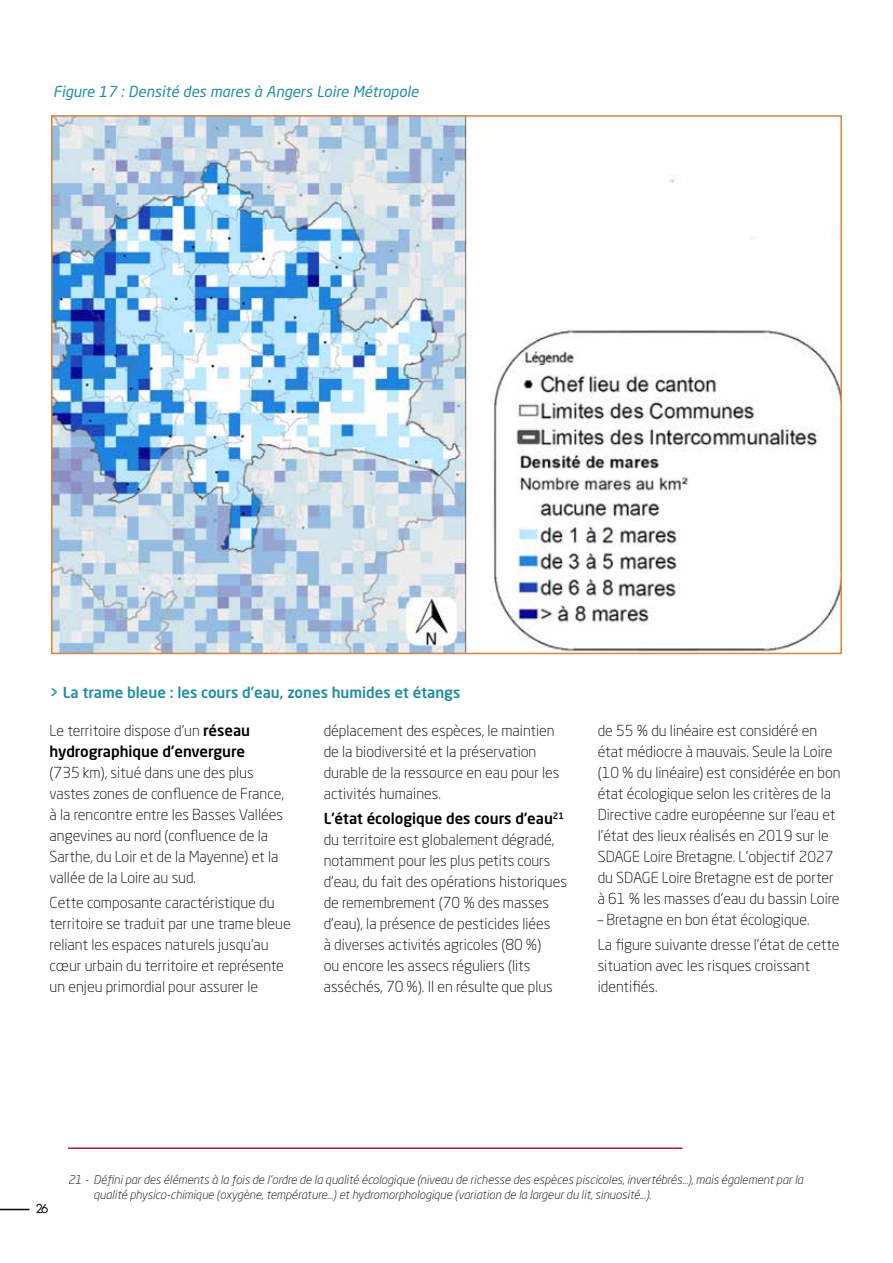
<style>
.page{position:relative;width:893px;height:1263px;background:#fff}
.page>*{position:absolute;margin:0;border:0;box-sizing:border-box;transform-origin:0 0}
.t1{font:300 15px/21px "Neo Sans Std";color:#000}
.t2{font:500 15px/21px "Neo Sans Std";color:#000}
.t3{font:500 15px "Neo Sans Std";color:#228ea4}
.t4{font:italic 15px "Neo Sans Std";color:#228ea4}
.t5{font:italic 300 12px/15px "Neo Sans Std";color:#000}
.t6{font:12px "Futura Std";color:#000}
.s1{font-weight:300}
.s2{font-weight:500}
</style>
<div class="page">
<svg style="left:0;top:1209px;width:29px;height:1px"></svg>
<img style="left:54px;top:118px;width:785px;height:533px">
<hr style="left:68px;top:1147px;width:614px;height:2px;background:#a21a5b">
<p class="t4" style="left:53px;top:82px;width:367px">Figure 17 : Densité des mares à Angers Loire Métropole</p>
<p class="t3" style="left:50px;top:682px;width:412px">&gt; La trame bleue : les cours d’eau, zones humides et étangs</p>
<p class="t2" style="left:50px;top:719px;width:202px"><span class="s1">Le territoire dispose d’un</span> réseau hydrographique d’envergure</p>
<p class="t1" style="left:50px;top:761px;width:236px">(735 km), situé dans une des plus vastes zones de confluence de France, à la rencontre entre les Basses Vallées angevines au nord (confluence de la Sarthe, du Loir et de la Mayenne) et la vallée de la Loire au sud.</p>
<p class="t1" style="left:50px;top:892px;width:243px">Cette composante caractéristique du territoire se traduit par une trame bleue reliant les espaces naturels jusqu’au cœur urbain du territoire et représente un enjeu primordial pour assurer le</p>
<p class="t1" style="left:324px;top:719px;width:237px">déplacement des espèces, le maintien de la biodiversité et la préservation durable de la ressource en eau pour les activités humaines.</p>
<p class="t1" style="left:324px;top:808px;width:245px"><span class="s2">L’état écologique des cours d’eau</span><sup>21 </sup>du territoire est globalement dégradé, notamment pour les plus petits cours d’eau, du fait des opérations historiques de remembrement (70 % des masses d’eau), la présence de pesticides liées<br>à diverses activités agricoles (80 %)<br>ou encore les assecs réguliers (lits asséchés, 70 %). Il en résulte que plus</p>
<p class="t1" style="left:598px;top:719px;width:245px">de 55 % du linéaire est considéré en état médiocre à mauvais. Seule la Loire (10 % du linéaire) est considérée en bon état écologique selon les critères de la Directive cadre européenne sur l’eau et l’état des lieux réalisés en 2019 sur le SDAGE Loire Bretagne. L’objectif 2027 du SDAGE Loire Bretagne est de porter à 61 % les masses d’eau du bassin Loire</p>
<p class="t1" style="left:598px;top:906px;width:243px;line-height:25.2px">– Bretagne en bon état écologique.<br>La figure suivante dresse l’état de cette</p>
<p class="t1" style="left:598px;top:955px;width:214px">situation avec les risques croissant identifiés.</p>
<p class="t6" style="left:36px;top:1201px;width:14px">26</p>
<p class="t5" style="left:94px;top:1171px;width:711px;text-indent:-26px">21 - Défini par des éléments à la fois de l'ordre de la qualité écologique (niveau de richesse des espèces piscicoles, invertébrés…), mais également par la qualité physico-chimique (oxygène, température…) et hydromorphologique (variation de la largeur du lit, sinuosité…).</p>
</div>
